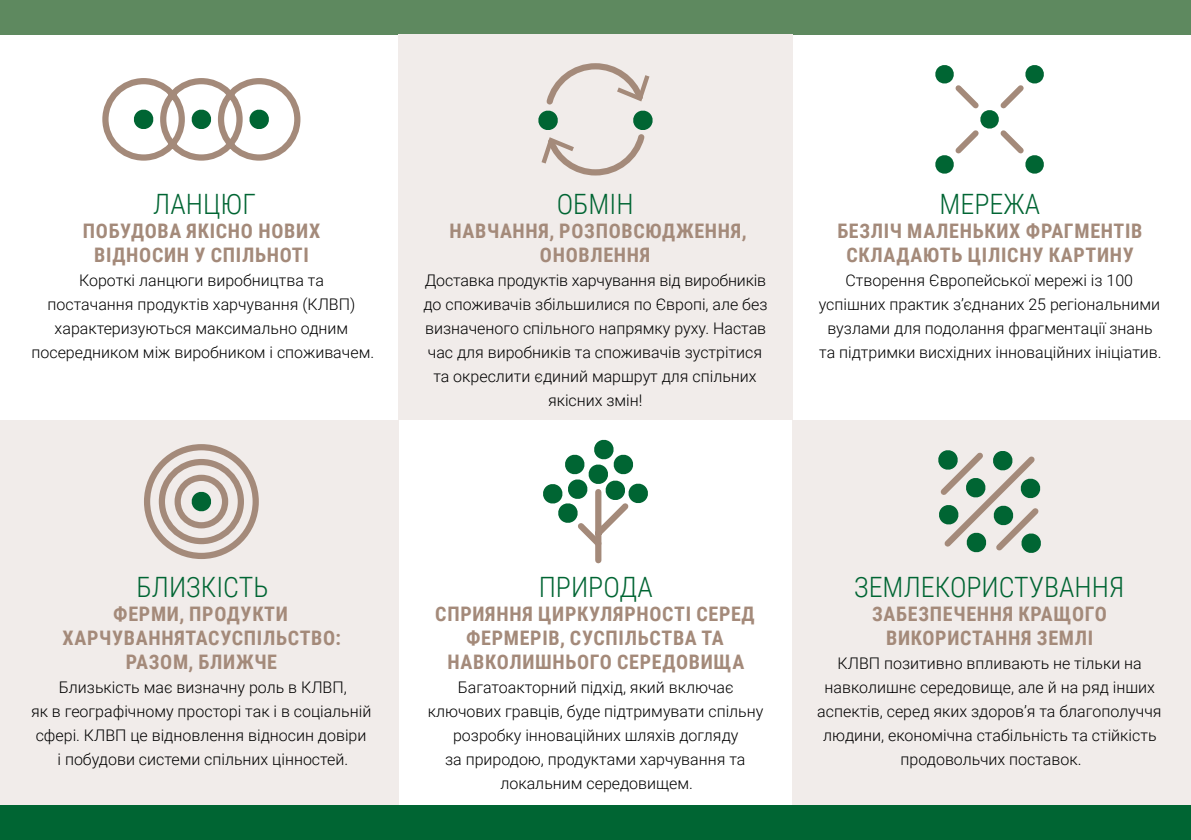
<style>
.page{position:relative;width:1191px;height:840px;background:#fff}
.page>*{position:absolute;margin:0;border:0;box-sizing:border-box;transform-origin:0 0}
.t1{font:300 28px "Roboto Condensed";color:#006533}
.t2{font:700 20px/24px "Roboto Condensed";letter-spacing:.035em;color:#a48a7a;text-align:center}
.t3{font:300 16px/24px "Roboto";color:#000;text-align:center}
</style>
<div class="page">
<div style="left:792px;top:420px;width:399px;height:385px;background:#f1ecea"></div>
<div style="left:0;top:420px;width:398px;height:385px;background:#f1ecea"></div>
<div style="left:0;top:0;width:1191px;height:34px;background:#5e895f"></div>
<div style="left:0;top:805px;width:1191px;height:34px;background:#006533"></div>
<div style="left:398px;top:34px;width:394px;height:386px;background:#f1ecea"></div>
<svg style="left:935px;top:65px;width:109px;height:109px"></svg>
<svg style="left:538px;top:63px;width:115px;height:113px"></svg>
<svg style="left:102px;top:78px;width:199px;height:83px"></svg>
<svg style="left:144px;top:444px;width:115px;height:115px"></svg>
<svg style="left:543px;top:439px;width:105px;height:125px"></svg>
<svg style="left:938px;top:450px;width:103px;height:103px"></svg>
<h1 class="t1" style="left:153px;top:184px;width:104px">ЛАНЦЮГ</h1>
<p class="t2" style="left:83px;top:218px;width:239px">ПОБУДОВА ЯКІСНО НОВИХ<br>ВІДНОСИН У СПІЛЬНОТІ</p>
<p class="t3" style="left:32px;top:267px;width:344px">Короткі ланцюги виробництва та<br>постачання продуктів харчування (КЛВП) характеризуються максимально одним посередником між виробником і споживачем.</p>
<h1 class="t1" style="left:557px;top:184px;width:78px">ОБМІН</h1>
<p class="t2" style="left:449px;top:218px;width:299px">НАВЧАННЯ, РОЗПОВСЮДЖЕННЯ,<br>ОНОВЛЕННЯ</p>
<p class="t3" style="left:423px;top:267px;width:345px">Доставка продуктів харчування від виробників до споживачів збільшилися по Європі, але без визначеного спільного напрямку руху. Настав час для виробників та споживачів зустрітися та окреслити єдиний маршрут для спільних якісних змін!</p>
<h1 class="t1" style="left:939px;top:184px;width:102px">МЕРЕЖА</h1>
<p class="t2" style="left:837px;top:218px;width:307px">БЕЗЛІЧ МАЛЕНЬКИХ ФРАГМЕНТІВ<br>СКЛАДАЮТЬ ЦІЛІСНУ КАРТИНУ</p>
<p class="t3" style="left:819px;top:267px;width:344px">Створення Європейської мережі із 100 успішних практик з’єднаних 25 регіональними вузлами для подолання фрагментації знань та підтримки висхідних інноваційних ініціатив.</p>
<h1 class="t1" style="left:137px;top:567px;width:133px">БЛИЗКІСТЬ</h1>
<p class="t2" style="left:63px;top:600px;width:280px">ФЕРМИ, ПРОДУКТИ<br>ХАРЧУВАННЯТАСУСПІЛЬСТВО:<br>РАЗОМ, БЛИЖЧЕ</p>
<p class="t3" style="left:31px;top:674px;width:342px">Близькість має визначну роль в КЛВП,<br>як в географічному просторі так і в соціальній сфері. КЛВП це відновлення відносин довіри<br>і побудови системи спільних цінностей.</p>
<h1 class="t1" style="left:539px;top:567px;width:115px">ПРИРОДА</h1>
<p class="t2" style="left:435px;top:600px;width:321px">СПРИЯННЯ ЦИРКУЛЯРНОСТІ СЕРЕД<br>ФЕРМЕРІВ, СУСПІЛЬСТВА ТА<br>НАВКОЛИШНЬОГО СЕРЕДОВИЩА</p>
<p class="t3" style="left:428px;top:674px;width:337px">Багатоакторний підхід, який включає ключових гравців, буде підтримувати спільну розробку інноваційних шляхів догляду<br>за природою, продуктами харчування та локальним середовищем.</p>
<h1 class="t1" style="left:854px;top:567px;width:271px">ЗЕМЛЕКОРИСТУВАННЯ</h1>
<p class="t2" style="left:872px;top:600px;width:236px">ЗАБЕЗПЕЧЕННЯ КРАЩОГО<br>ВИКОРИСТАННЯ ЗЕМЛІ</p>
<p class="t3" style="left:817px;top:650px;width:346px">КЛВП позитивно впливають не тільки на навколишнє середовище, але й на ряд інших аспектів, серед яких здоров’я та благополуччя людини, економічна стабільність та стійкість продовольчих поставок.</p>
</div>
